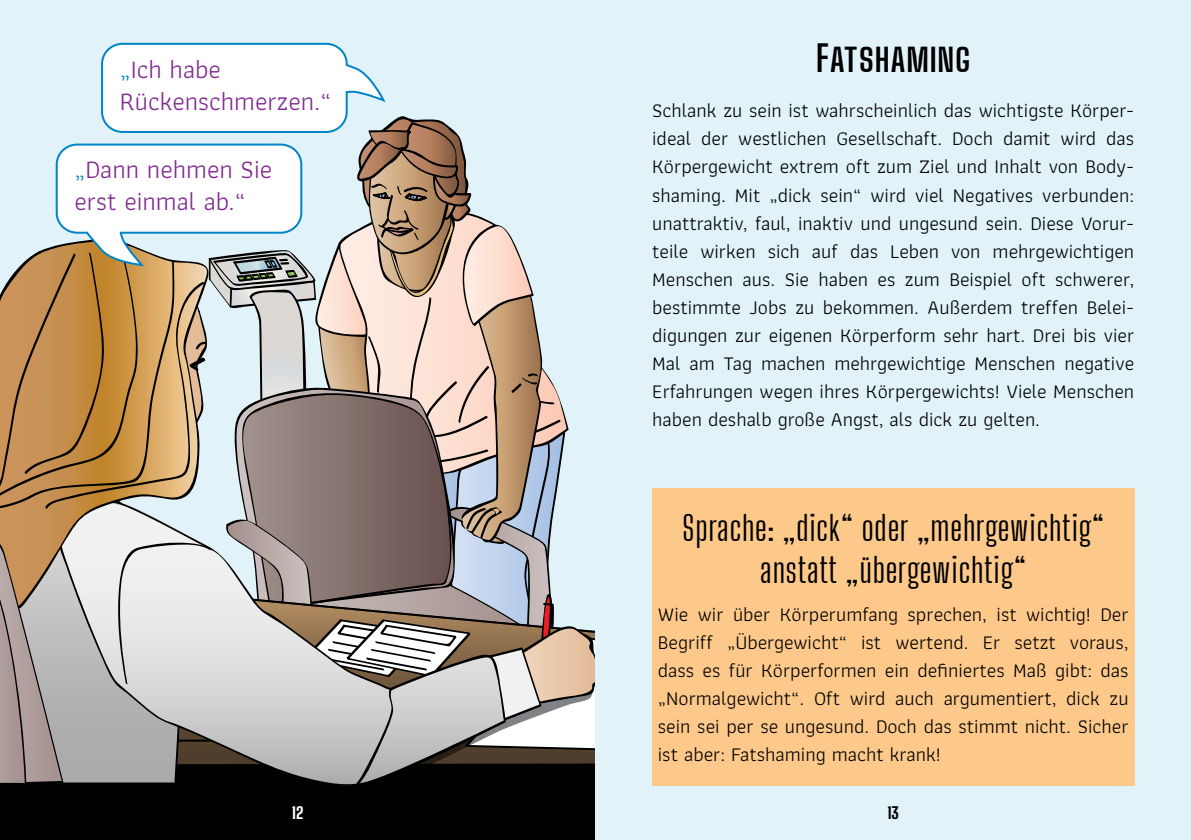
<style>
.page{position:relative;width:1191px;height:840px;background:#fff}
.page>*{position:absolute;margin:0;border:0;box-sizing:border-box;transform-origin:0 0}
.Head{font:700 36px "Big Shoulders Display";letter-spacing:.02em;color:#000}
.Head-Sub{font:34px/42px "Big Shoulders Display";letter-spacing:.015em;color:#000;text-align:center}
.Body_11{font:26px/32px "Athiti";color:#812990}
.Body_11-2{font:26px "Athiti";color:#0084c8}
.body{font:20px/28px "Athiti";color:#000;text-align:justify}
.t1{font:800 16px "Big Shoulders Display";color:#fff}
.t2{font:800 16px "Big Shoulders Display";color:#000}
</style>
<div class="page">
<div style="left:0;top:0;width:595px;height:839px;background:#e1f3f8"></div>
<div style="left:0;top:785px;width:595px;height:54px;background:#000"></div>
<div style="left:595px;top:0;width:596px;height:839px;background:#e1f3f8"></div>
<div style="left:652px;top:488px;width:482px;height:296px;background:#fdc98a"></div>
<svg style="left:0;top:42px;width:595px;height:743px"></svg>
<p class="Body_11" style="left:120px;top:53px;width:213px;text-indent:11px">Ich habe<br>Rückenschmerzen.“</p>
<p class="Body_11-2" style="left:120px;top:64px;width:12px">„</p>
<p class="Body_11" style="left:74px;top:154px;width:199px;text-indent:11px">Dann nehmen Sie erst einmal ab.“</p>
<p class="Body_11-2" style="left:74px;top:164px;width:12px">„</p>
<p class="Head" style="left:816px;top:34px;width:156px">Fatshaming</p>
<p class="body" style="left:652px;top:97px;width:483px">Schlank zu sein ist wahrscheinlich das wichtigste Körper&shy;ideal der westlichen Gesellschaft. Doch damit wird das Körpergewicht extrem oft zum Ziel und Inhalt von Body&shy;shaming. Mit</p>
<p class="body" style="left:652px;top:181px;width:483px;text-indent:126px">dick sein“ wird viel Negatives verbunden: unattraktiv, faul, inaktiv und ungesund sein. Diese Vorur&shy;teile wirken sich auf das Leben von mehrgewichtigen Menschen aus. Sie haben es zum Beispiel oft schwerer, bestimmte Jobs zu bekommen. Außerdem treffen Belei&shy;digungen zur eigenen Körperform sehr hart. Drei bis vier Mal am Tag machen mehrgewichtige Menschen negative Erfahrungen wegen ihres Körpergewichts! Viele Menschen haben deshalb große Angst, als dick zu gelten.</p>
<p class="body" style="left:769px;top:191px;width:10px">„</p>
<p class="Head-Sub" style="left:682px;top:507px;width:423px">Sprache: „dick“ oder „mehrgewichtig“ anstatt „übergewichtig“</p>
<p class="body" style="left:658px;top:600px;width:472px">Wie wir über Körperumfang sprechen, ist wichtig! Der<br>Begriff</p>
<p class="body" style="left:658px;top:628px;width:472px;text-align:right">Übergewicht“ ist wertend. Er setzt voraus,<br>dass es für Körperformen ein definiertes Maß gibt: das</p>
<p class="body" style="left:658px;top:694px;width:10px">„</p>
<p class="body" style="left:727px;top:638px;width:10px">„</p>
<p class="body" style="left:658px;top:684px;width:472px;text-indent:8px">Normalgewicht“. Oft wird auch argumentiert, dick zu sein sei per se ungesund. Doch das stimmt nicht. Sicher ist aber: Fatshaming macht krank!</p>
<p class="t1" style="left:292px;top:801px;width:13px">12</p>
<p class="t2" style="left:887px;top:801px;width:13px">13</p>
</div>
